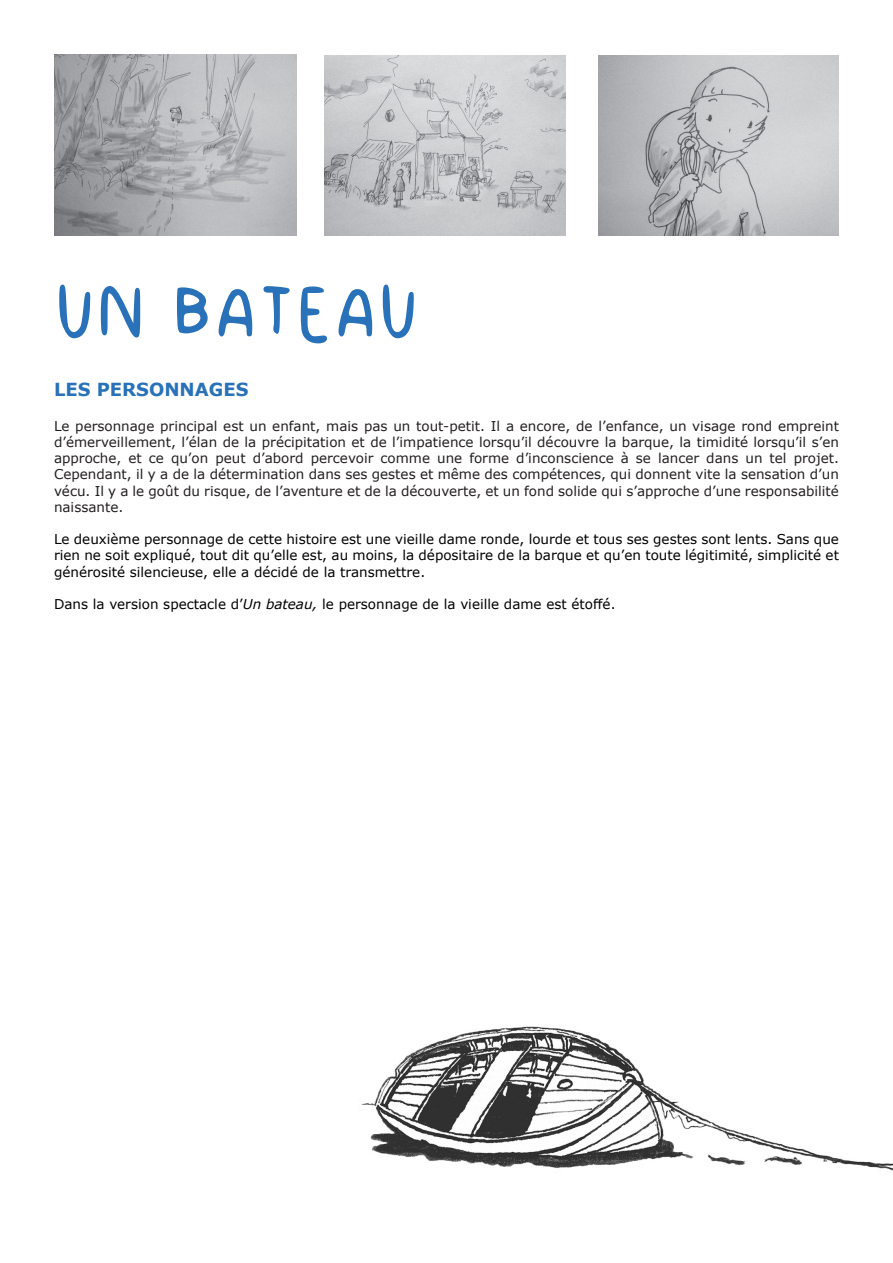
<style>
.page{position:relative;width:893px;height:1263px;background:#fff}
.page>*{position:absolute;margin:0;border:0;box-sizing:border-box;transform-origin:0 0}
.t1{font:105px "Handwriting";color:#2972b9}
.t2{font:700 18px "Verdana";color:#2972b9}
.t3{font:13.5px/16.2px "Verdana";color:#231f20;text-align:justify}
.t4{font:13.5px/16.2px "Verdana";color:#000001;text-align:justify}
.s1{font-style:italic}
</style>
<div class="page">
<img style="left:361px;top:1026px;width:532px;height:145px">
<img style="left:54px;top:54px;width:242px;height:182px">
<img style="left:325px;top:56px;width:240px;height:180px">
<img style="left:598px;top:55px;width:241px;height:181px">
<h1 class="t1" style="left:54px;top:254px;width:366px">UN BATEAU</h1>
<h2 class="t2" style="left:54px;top:377px;width:196px">LES PERSONNAGES</h2>
<p class="t3" style="left:54px;top:417px;width:786px">Le personnage principal est un enfant, mais pas un tout-petit. Il a encore, de l’enfance, un visage rond empreint d’émerveillement, l’élan de la précipitation et de l’impatience lorsqu’il découvre la barque, la timidité lorsqu’il s’en approche, et ce qu’on peut d’abord percevoir comme une forme d’inconscience à se lancer dans un tel projet.<br>Cependant, il y a de la détermination dans ses gestes et même des compétences, qui donnent vite la sensation d’un vécu. Il y a le goût du risque, de l’aventure et de la découverte, et un fond solide qui s’approche d’une responsabilité naissante.</p>
<p class="t4" style="left:54px;top:531px;width:786px">Le deuxième personnage de cette histoire est une vieille dame ronde, lourde et tous ses gestes sont lents. Sans que rien ne soit expliqué, tout dit qu’elle est, au moins, la dépositaire de la barque et qu’en toute légitimité, simplicité et générosité silencieuse, elle a décidé de la transmettre.</p>
<p class="t4" style="left:54px;top:596px;width:563px">Dans la version spectacle d’<span class="s1">Un bateau,</span> le personnage de la vieille dame est étoffé.</p>
</div>
